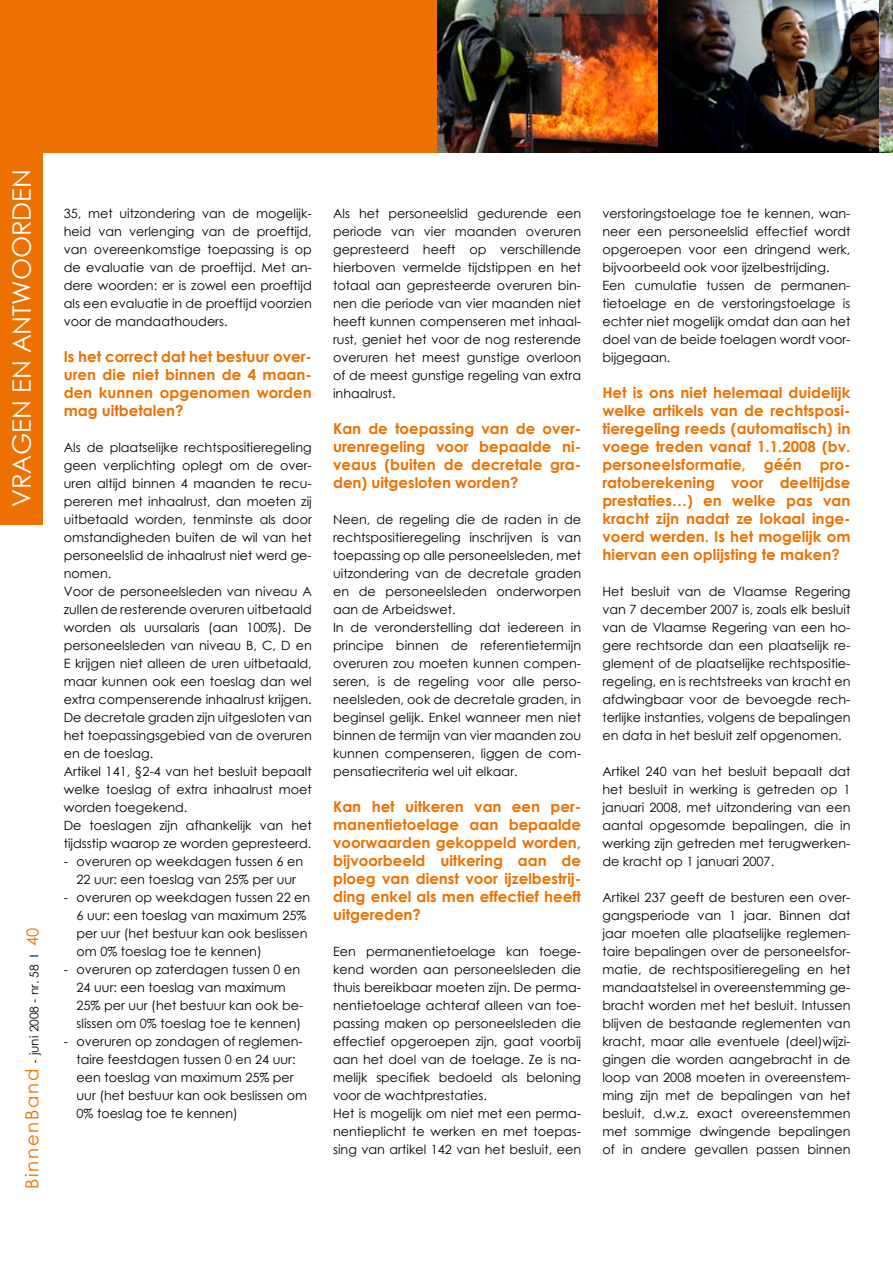
<style>
.page{position:relative;width:893px;height:1263px;background:#fff}
.page>*{position:absolute;margin:0;border:0;box-sizing:border-box;transform-origin:0 0}
.t1{font:25.5px "Century Gothic";color:#fff}
.t2{font:700 15px/18px "Century Gothic";color:#ed7100;text-align:justify}
.t3{font:12.75px/18px "Century Gothic";color:#000}
.t4{font:12px "Century Gothic";color:#000}
.s1{font-size:18px;color:#ed7100}
.s2{font-family:"Gill Sans";font-stretch:condensed;font-size:12.75px}
.s3{font-size:16.5px;color:#ed7100}
</style>
<div class="page">
<div style="left:0;top:0;width:438px;height:152px;background:#ed7100"></div>
<img style="left:437px;top:0;width:442px;height:152px">
<img style="left:879px;top:0;width:14px;height:152px">
<div style="left:0;top:152px;width:43px;height:372px;background:#ed7100"></div>
<h1 class="t1" style="left:4px;top:507px;width:340px;rotate:-90deg">VRAGEN EN ANTWOORDEN</h1>
<p class="t4" style="left:26px;top:1189px;width:263px;rotate:-90deg"><span class="s1">BinnenBand</span> <span class="s2">-</span> juni 2008 - nr. 58 <span class="s2">l</span> <span class="s3">40</span></p>
<p class="t3" style="left:64px;top:204px;width:250px;text-align:justify">35, met uitzondering van de mogelijk&shy;heid van verlenging van de proeftijd, van overeenkomstige toepassing is op de evaluatie van de proeftijd. Met an&shy;dere woorden: er is zowel een proeftijd als een evaluatie in de proeftijd voorzien voor de mandaathouders.</p>
<p class="t2" style="left:64px;top:347px;width:250px">Is het correct dat het bestuur over&shy;uren die niet binnen de 4 maan&shy;den kunnen opgenomen worden mag uitbetalen?</p>
<p class="t3" style="left:64px;top:438px;width:250px">Als de plaatselijke rechtspositieregeling geen verplichting oplegt om de over&shy;uren altijd binnen 4 maanden te recu&shy;pereren met inhaalrust, dan moeten zij uitbetaald worden, tenminste als door omstandigheden buiten de wil van het personeelslid de inhaalrust niet werd ge&shy;nomen.<br>Voor de personeelsleden van niveau A zullen de resterende overuren uitbetaald worden als uursalaris (aan 100%). De personeelsleden van niveau B, C, D en E krijgen niet alleen de uren uitbetaald, maar kunnen ook een toeslag dan wel extra compenserende inhaalrust krijgen.<br>De decretale graden zijn uitgesloten van het toepassingsgebied van de overuren en de toeslag.<br>Artikel 141, §2-4 van het besluit bepaalt welke toeslag of extra inhaalrust moet worden toegekend.<br>De toeslagen zijn afhankelijk van het tijdsstip waarop ze worden gepresteerd.</p>
<p class="t3" style="left:64px;top:852px;width:241px;text-align:center">- overuren op weekdagen tussen 6 en<br>22 uur: een toeslag van 25% per uur</p>
<p class="t3" style="left:77px;top:888px;width:235px;text-indent:-13px">- overuren op weekdagen tussen 22 en 6 uur: een toeslag van maximum 25% per uur (het bestuur kan ook beslissen om 0% toeslag toe te kennen)</p>
<p class="t3" style="left:77px;top:960px;width:228px;text-indent:-13px">- overuren op zaterdagen tussen 0 en 24 uur: een toeslag van maximum 25% per uur (het bestuur kan ook be&shy;slissen om 0% toeslag toe te kennen)</p>
<p class="t3" style="left:77px;top:1032px;width:232px;text-indent:-13px">- overuren op zondagen of reglemen&shy;taire feestdagen tussen 0 en 24 uur: een toeslag van maximum 25% per uur (het bestuur kan ook beslissen om<br>0% toeslag toe te kennen)</p>
<p class="t3" style="left:333px;top:204px;width:250px;text-align:justify">Als het personeelslid gedurende een periode van vier maanden overuren gepresteerd heeft op verschillende hierboven vermelde tijdstippen en het totaal aan gepresteerde overuren bin&shy;nen die periode van vier maanden niet heeft kunnen compenseren met inhaal&shy;rust, geniet het voor de nog resterende overuren het meest gunstige overloon of de meest gunstige regeling van extra inhaalrust.</p>
<p class="t2" style="left:333px;top:419px;width:250px">Kan de toepassing van de over&shy;urenregeling voor bepaalde ni&shy;veaus (buiten de decretale gra&shy;den) uitgesloten worden?</p>
<p class="t3" style="left:333px;top:510px;width:250px">Neen, de regeling die de raden in de rechtspositieregeling inschrijven is van toepassing op alle personeelsleden, met uitzondering van de decretale graden en de personeelsleden onderworpen aan de Arbeidswet.<br>In de veronderstelling dat iedereen in principe binnen de referentietermijn overuren zou moeten kunnen compen&shy;seren, is de regeling voor alle perso&shy;neelsleden, ook de decretale graden, in beginsel gelijk. Enkel wanneer men niet binnen de termijn van vier maanden zou kunnen compenseren, liggen de com&shy;pensatiecriteria wel uit elkaar.</p>
<p class="t2" style="left:333px;top:797px;width:250px">Kan het uitkeren van een per&shy;manentietoelage aan bepaalde voorwaarden gekoppeld worden, bijvoorbeeld uitkering aan de ploeg van dienst voor ijzelbestrij&shy;ding enkel als men effectief heeft uitgereden?</p>
<p class="t3" style="left:333px;top:942px;width:250px">Een permanentietoelage kan toege&shy;kend worden aan personeelsleden die thuis bereikbaar moeten zijn. De perma&shy;nentietoelage achteraf alleen van toe&shy;passing maken op personeelsleden die effectief opgeroepen zijn, gaat voorbij aan het doel van de toelage. Ze is na&shy;melijk specifiek bedoeld als beloning voor de wachtprestaties.<br>Het is mogelijk om niet met een perma&shy;nentieplicht te werken en met toepas&shy;sing van artikel 142 van het besluit, een</p>
<p class="t3" style="left:602px;top:204px;width:250px">verstoringstoelage toe te kennen, wan&shy;neer een personeelslid effectief wordt opgeroepen voor een dringend werk, bijvoorbeeld ook voor ijzelbestrijding.<br>Een cumulatie tussen de permanen&shy;tietoelage en de verstoringstoelage is echter niet mogelijk omdat dan aan het doel van de beide toelagen wordt voor&shy;bijgegaan.</p>
<p class="t2" style="left:602px;top:383px;width:250px">Het is ons niet helemaal duidelijk welke artikels van de rechtsposi&shy;tieregeling reeds (automatisch) in voege treden vanaf 1.1.2008 (bv. personeelsformatie, géén pro&shy;ratoberekening voor deeltijdse prestaties…) en welke pas van kracht zijn nadat ze lokaal inge&shy;voerd werden. Is het mogelijk om hiervan een oplijsting te maken?</p>
<p class="t3" style="left:602px;top:582px;width:250px;text-align:justify">Het besluit van de Vlaamse Regering van 7 december 2007 is, zoals elk besluit van de Vlaamse Regering van een ho&shy;gere rechtsorde dan een plaatselijk re&shy;glement of de plaatselijke rechtspositie&shy;regeling, en is rechtstreeks van kracht en afdwingbaar voor de bevoegde rech&shy;terlijke instanties, volgens de bepalingen en data in het besluit zelf opgenomen.</p>
<p class="t3" style="left:602px;top:762px;width:250px;text-align:justify">Artikel 240 van het besluit bepaalt dat het besluit in werking is getreden op 1 januari 2008, met uitzondering van een aantal opgesomde bepalingen, die in werking zijn getreden met terugwerken&shy;de kracht op 1 januari 2007.</p>
<p class="t3" style="left:602px;top:888px;width:250px;text-align:justify">Artikel 237 geeft de besturen een over&shy;gangsperiode van 1 jaar. Binnen dat jaar moeten alle plaatselijke reglemen&shy;taire bepalingen over de personeelsfor&shy;matie, de rechtspositieregeling en het mandaatstelsel in overeenstemming ge&shy;bracht worden met het besluit. Intussen blijven de bestaande reglementen van kracht, maar alle eventuele (deel)wijzi&shy;gingen die worden aangebracht in de loop van 2008 moeten in overeenstem&shy;ming zijn met de bepalingen van het besluit, d.w.z. exact overeenstemmen met sommige dwingende bepalingen of in andere gevallen passen binnen</p>
</div>
